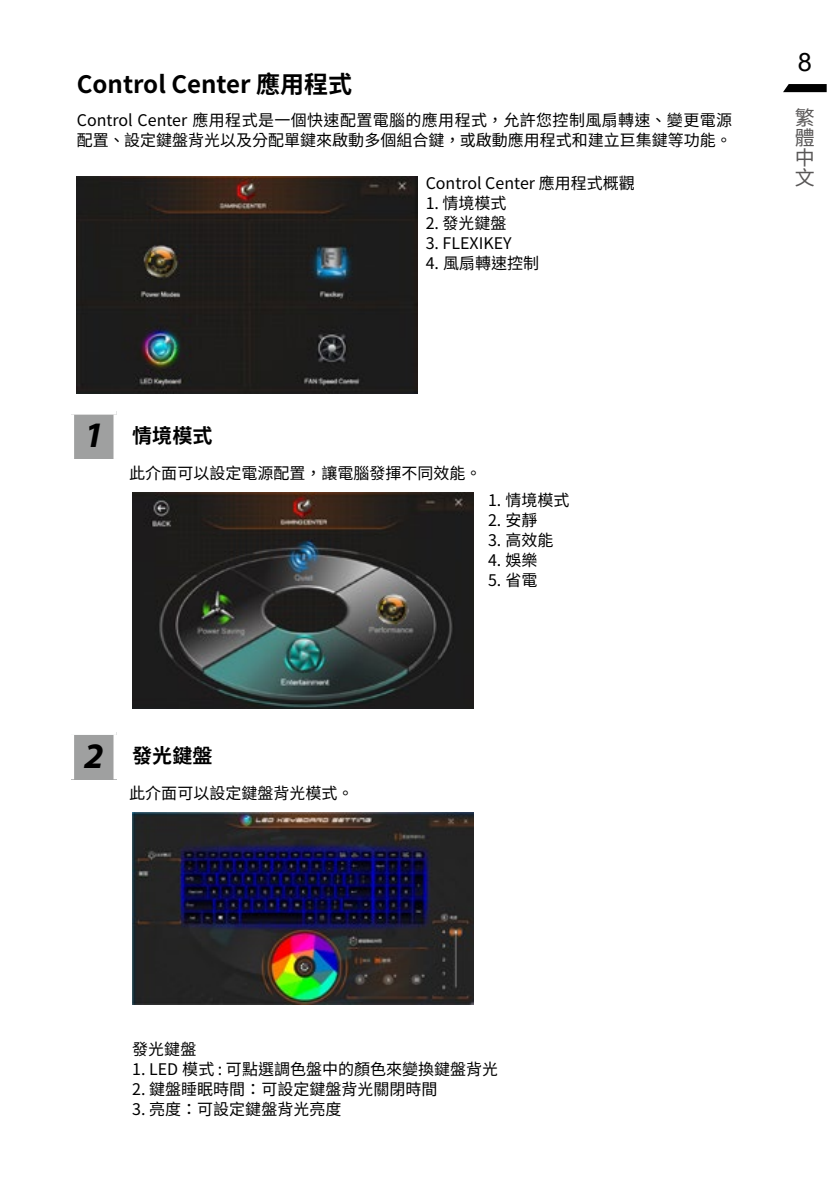
<style>
.page{position:relative;width:840px;height:1191px;background:#fff}
.page>*{position:absolute;margin:0;border:0;box-sizing:border-box;transform-origin:0 0}
.t1{font:25.4px "Arial";color:#000}
.t2{font:700 24px "Noto Sans CJ Ktc";color:#000}
.t3{font:700 20px "Noto Sans CJ Ktc";color:#000}
.t4{font:20px/20px "Noto Sans CJ Ktc";color:#595757;text-align:justify}
.t5{font:16px/20px "Noto Sans CJ Ktc";color:#000}
.s1{font-family:"Myriad Pro";font-style:italic;font-size:36px}
</style>
<div class="page">
<svg style="left:783px;top:84px;width:43px;height:8px"></svg>
<img style="left:77px;top:177px;width:340px;height:216px">
<div style="left:71px;top:411px;width:45px;height:48px;background:#9fa0a0"></div>
<div style="left:71px;top:732px;width:45px;height:47px;background:#9fa0a0"></div>
<div style="left:68px;top:408px;width:48px;height:6px;background:#fff"></div>
<div style="left:68px;top:414px;width:6px;height:45px;background:#fff"></div>
<div style="left:113px;top:414px;width:6px;height:45px;background:#fff"></div>
<div style="left:68px;top:729px;width:48px;height:6px;background:#fff"></div>
<div style="left:68px;top:735px;width:6px;height:44px;background:#fff"></div>
<div style="left:113px;top:735px;width:6px;height:44px;background:#fff"></div>
<img style="left:132px;top:492px;width:341px;height:217px">
<img style="left:132px;top:812px;width:341px;height:192px">
<h2 class="t2" style="left:77px;top:71px;width:277px">Control Center 應用程式</h2>
<p class="t5" style="left:77px;top:111px;width:656px">Control Center 應用程式是一個快速配置電腦的應用程式，允許您控制風扇轉速、變更電源配置、設定鍵盤背光以及分配單鍵來啟動多個組合鍵，或啟動應用程式和建立巨集鍵等功能。</p>
<p class="t5" style="left:425px;top:173px;width:210px">Control Center 應用程式概觀</p>
<p class="t5" style="left:425px;top:193px;width:82px">1. 情境模式</p>
<p class="t5" style="left:425px;top:213px;width:82px">2. 發光鍵盤</p>
<p class="t5" style="left:425px;top:233px;width:87px">3. FLEXIKEY</p>
<p class="t5" style="left:425px;top:253px;width:115px">4. 風扇轉速控制</p>
<p class="t3" style="left:84px;top:424px;width:130px"><span class="s1">1</span> 情境模式</p>
<p class="t5" style="left:129px;top:463px;width:353px">此介面可以設定電源配置，讓電腦發揮不同效能。</p>
<p class="t5" style="left:488px;top:490px;width:83px">1. 情境模式</p>
<p class="t5" style="left:488px;top:510px;width:51px">2. 安靜</p>
<p class="t5" style="left:488px;top:530px;width:67px">3. 高效能</p>
<p class="t5" style="left:488px;top:550px;width:51px">4. 娛樂</p>
<p class="t5" style="left:488px;top:570px;width:51px">5. 省電</p>
<p class="t3" style="left:84px;top:744px;width:130px"><span class="s1">2</span> 發光鍵盤</p>
<p class="t5" style="left:129px;top:783px;width:225px">此介面可以設定鍵盤背光模式。</p>
<h1 class="t1" style="left:797px;top:45px;width:16px">8</h1>
<p class="t4" style="left:794px;top:108px;width:21px">繁體中文</p>
<p class="t5" style="left:132px;top:1039px;width:65px">發光鍵盤</p>
<p class="t5" style="left:132px;top:1059px;width:367px">1. LED 模式 : 可點選調色盤中的顏色來變換鍵盤背光</p>
<p class="t5" style="left:132px;top:1079px;width:306px">2. 鍵盤睡眠時間：可設定鍵盤背光關閉時間</p>
<p class="t5" style="left:132px;top:1099px;width:210px">3. 亮度：可設定鍵盤背光亮度</p>
</div>
